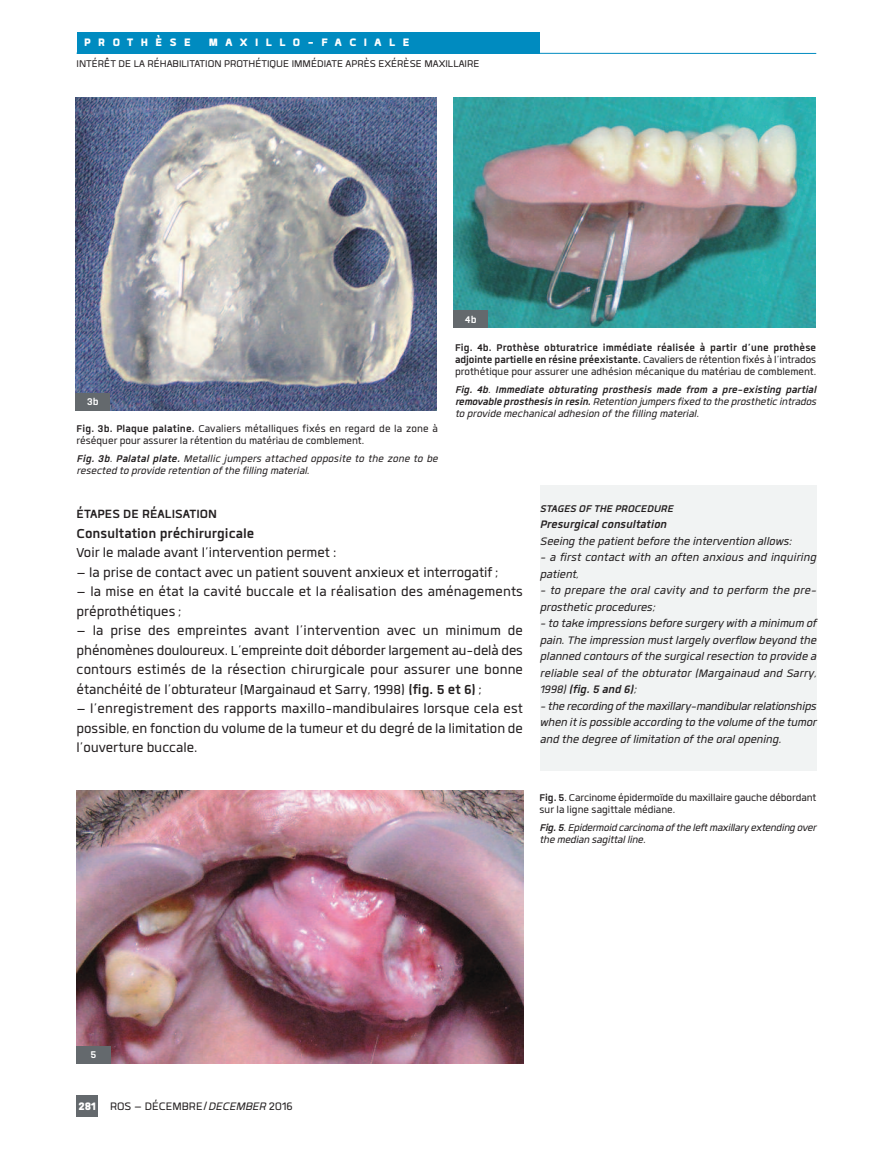
<style>
.page{position:relative;width:893px;height:1149px;background:#fff}
.page>*{position:absolute;margin:0;border:0;box-sizing:border-box;transform-origin:0 0}
.t1{font:18px/19.5px "Quan";color:#231f20;text-align:justify}
.t2{font:700 18px "Quan";color:#231f20}
.t3{font:700 16.5px "Quan";color:#231f20}
.t4{font:italic 15px/16.5px "Quan";color:#231f20}
.t5{font:15px "Quan";color:#231f20}
.t6{font:900 15px "Quan";letter-spacing:.5em;color:#fff}
.t7{font:italic 700 15px "Quan";color:#231f20}
.t8{font:italic 13.5px/12px "Quan";letter-spacing:-.005em;color:#231f20}
.t9{font:13.5px/12px "Quan";color:#231f20}
.t10{font:700 13.5px/12px "Quan";letter-spacing:-.01em;color:#231f20;text-align:justify}
.t11{font:italic 700 13.5px "Quan";color:#231f20}
.t12{font:700 13.5px "Quan";color:#fff}
.s1{font-weight:700}
.s2{font-weight:400}
.s3{font-weight:900;color:#fff}
.s4{font-style:italic}
</style>
<div class="page">
<div style="left:77px;top:32px;width:463px;height:21px;background:#008bc0"></div>
<div style="left:540px;top:96px;width:276px;height:967px;background:#f1f3f3"></div>
<div style="left:77px;top:1095px;width:21px;height:21px;background:#64696d"></div>
<hr style="left:77px;top:53px;width:739px;height:1px;background:#008bc0">
<div style="left:63px;top:86px;width:766px;height:399px;background:#fff"></div>
<img style="left:76px;top:97px;width:361px;height:314px">
<div style="left:76px;top:393px;width:34px;height:17px;background:#64696d"></div>
<img style="left:454px;top:97px;width:362px;height:230px">
<div style="left:454px;top:310px;width:34px;height:17px;background:#64696d"></div>
<div style="left:65px;top:771px;width:765px;height:314px;background:#fff"></div>
<img style="left:77px;top:790px;width:446px;height:273px">
<div style="left:77px;top:1046px;width:34px;height:17px;background:#64696d"></div>
<p class="t6" style="left:84px;top:32px;width:327px">PROTHÈSE MAXILLO-FACIALE</p>
<p class="t9" style="left:77px;top:56px;width:404px">INTÉRÊT DE LA RÉHABILITATION PROTHÉTIQUE IMMÉDIATE APRÈS EXÉRÈSE MAXILLAIRE</p>
<p class="t12" style="left:87px;top:392px;width:13px">3b</p>
<p class="t9" style="left:77px;top:421px;width:363px"><span class="s1">Fig. 3b. Plaque palatine.</span> Cavaliers métalliques fixés en regard de la zone à réséquer pour assurer la rétention du matériau de comblement.</p>
<p class="t8" style="left:77px;top:451px;width:365px"><span class="s1">Fig. 3b</span>. <span class="s1">Palatal plate.</span> Metallic jumpers attached opposite to the zone to be resected to provide retention of the filling material.</p>
<p class="t12" style="left:465px;top:310px;width:13px">4b</p>
<p class="t10" style="left:455px;top:340px;width:363px">Fig. 4b. Prothèse obturatrice immédiate réalisée à partir d’une prothèse adjointe partielle en résine préexistante. <span class="s2">Cavaliers de rétention fixés à l’intrados prothétique pour assurer une adhésion mécanique du matériau de comblement.</span></p>
<p class="t8" style="left:455px;top:382px;width:365px;text-align:justify"><span class="s1">Fig. 4b</span>. <span class="s1">Immediate obturating prosthesis made from a pre-existing partial removable prosthesis in resin.</span> Retention jumpers fixed to the prosthetic intrados to provide mechanical adhesion of the filling material.</p>
<p class="t3" style="left:77px;top:502px;width:142px">ÉTAPES DE RÉALISATION</p>
<p class="t2" style="left:77px;top:520px;width:179px">Consultation préchirurgicale</p>
<p class="t1" style="left:77px;top:541px;width:261px">Voir le malade avant l’intervention permet :</p>
<p class="t1" style="left:77px;top:560px;width:423px">– la prise de contact avec un patient souvent anxieux et interrogatif;</p>
<p class="t1" style="left:77px;top:580px;width:448px">– la mise en état la cavité buccale et la réalisation des aménagements préprothétiques;</p>
<p class="t1" style="left:77px;top:619px;width:448px">– la prise des empreintes avant l’intervention avec un minimum de phénomènes douloureux. L’empreinte doit déborder largement au-delà des contours estimés de la résection chirurgicale pour assurer une bonne étanchéité de l’obturateur (Margainaud et Sarry, 1998) <span class="s1">(fig. 5 et 6)</span> ;</p>
<p class="t1" style="left:77px;top:697px;width:448px">– l’enregistrement des rapports maxillo-mandibulaires lorsque cela est possible, en fonction du volume de la tumeur et du degré de la limitation de l’ouverture buccale.</p>
<p class="t11" style="left:540px;top:499px;width:135px">STAGES OF THE PROCEDURE</p>
<p class="t7" style="left:540px;top:514px;width:128px">Presurgical consultation</p>
<p class="t4" style="left:540px;top:531px;width:253px">Seeing the patient before the intervention allows:</p>
<p class="t4" style="left:540px;top:547px;width:278px">- a first contact with an often anxious and inquiring patient,</p>
<p class="t4" style="left:540px;top:580px;width:278px">- to prepare the oral cavity and to perform the pre&shy;prosthetic procedures;</p>
<p class="t4" style="left:540px;top:613px;width:278px">- to take impressions before surgery with a minimum of pain. The impression must largely overflow beyond the planned contours of the surgical resection to provide a reliable seal of the obturator (Margainaud and Sarry, 1998) <span class="s1">(fig. 5 and 6)</span>;<br>-the recording ofthemaxillary-mandibularrelationships when it is possible according to the volume of the tumor and the degree of limitation of the oral opening.</p>
<p class="t9" style="left:540px;top:789px;width:278px"><span class="s1">Fig. 5</span>. Carcinome épidermoïde du maxillaire gauche débordant sur la ligne sagittale médiane.</p>
<p class="t8" style="left:540px;top:819px;width:280px"><span class="s1">Fig. 5</span>. Epidermoid carcinoma of the leftmaxillary extending over the median sagittal line.</p>
<p class="t12" style="left:91px;top:1045px;width:7px">5</p>
<p class="t5" style="left:79px;top:1095px;width:215px"><span class="s3">281</span> ROS – DÉCEMBRE/<span class="s4">DECEMBER</span> 2016</p>
</div>
